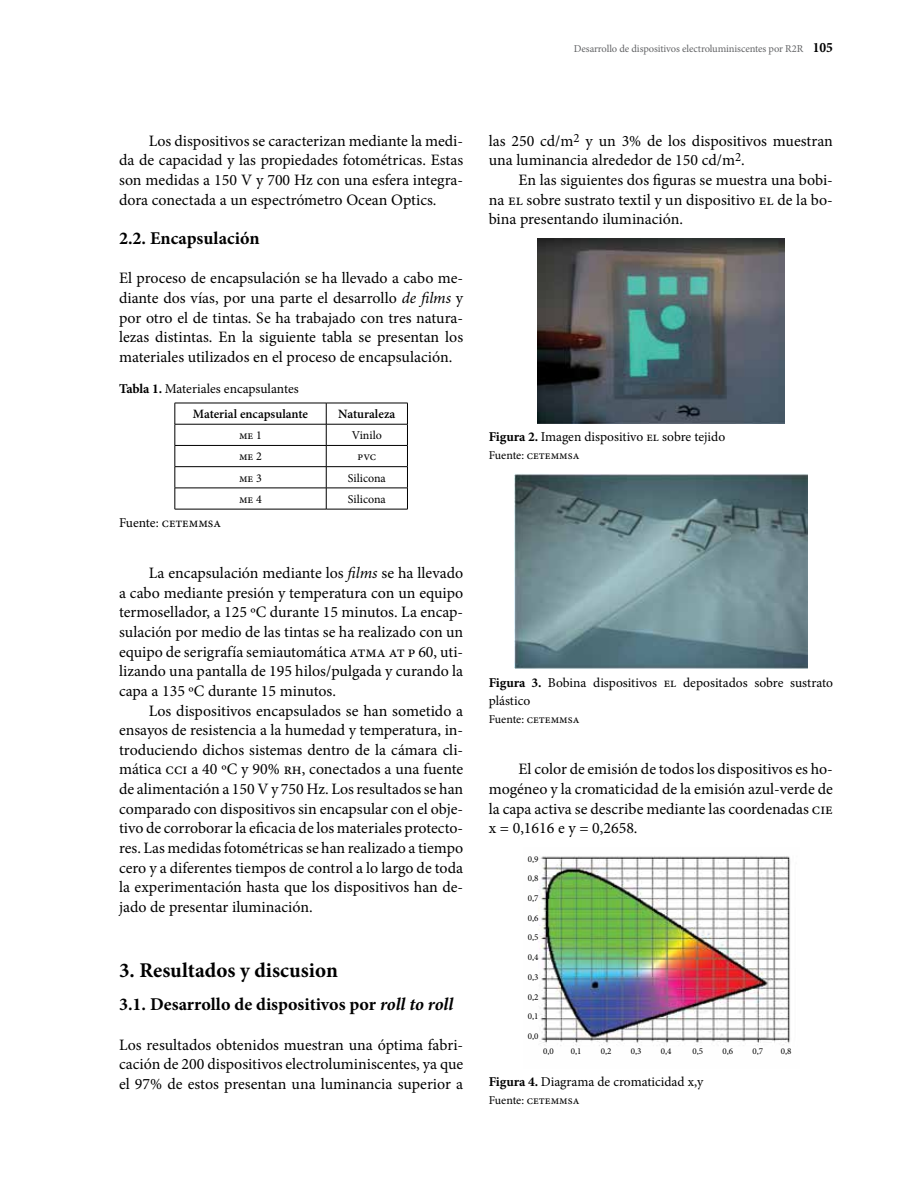
<style>
.page{position:relative;width:918px;height:1188px;background:#fff}
.page>*{position:absolute;margin:0;border:0;box-sizing:border-box;transform-origin:0 0}
.t1{font:700 21px "Minion Pro";color:#000}
.t2{font:700 18px "Minion Pro";color:#000}
.t3{font:15.9px/19.6px "Minion Pro";letter-spacing:-.005em;color:#000;text-align:justify}
.t4{font:13.5px/18px "Minion Pro";color:#000}
.t5{font:600 12.75px "Minion Pro";color:#000}
.t6{font:12px "Minion Pro";color:#000}
.t7{font:10.5px "Minion Pro";letter-spacing:-.01em;color:#636466}
.t8{font:9px/19.6px "Minion Pro";color:#000;text-align:justify}
.s1{font-weight:700;font-size:14.25px;color:#000}
.s2{font-style:italic}
.s3{font-weight:700}
</style>
<div class="page">
<hr style="left:175px;top:403px;width:151px;height:1px;background:#000">
<hr style="left:326px;top:403px;width:82px;height:1px;background:#000">
<hr style="left:175px;top:424px;width:151px;height:1px;background:#000">
<hr style="left:326px;top:424px;width:82px;height:1px;background:#000">
<hr style="left:175px;top:445px;width:151px;height:1px;background:#000">
<hr style="left:326px;top:445px;width:82px;height:1px;background:#000">
<hr style="left:175px;top:466px;width:151px;height:1px;background:#000">
<hr style="left:326px;top:466px;width:82px;height:1px;background:#000">
<hr style="left:175px;top:488px;width:151px;height:1px;background:#000">
<svg style="left:175px;top:403px;width:1px;height:106px"></svg>
<hr style="left:326px;top:488px;width:82px;height:1px;background:#000">
<svg style="left:326px;top:403px;width:1px;height:106px"></svg>
<svg style="left:407px;top:403px;width:1px;height:106px"></svg>
<hr style="left:175px;top:509px;width:151px;height:1px;background:#000">
<hr style="left:326px;top:509px;width:82px;height:1px;background:#000">
<img style="left:537px;top:239px;width:248px;height:184px">
<img style="left:515px;top:474px;width:292px;height:195px">
<img style="left:538px;top:856px;width:253px;height:190px">
<p class="t7" style="left:574px;top:42px;width:261px">Desarrollo de dispositivos electroluminiscentes por R2R <span class="s1">105</span></p>
<p class="t3" style="left:119px;top:131px;width:346px;text-indent:30px">Los dispositivos se caracterizan mediante la medi&shy;da de capacidad y las propiedades fotométricas. Estas son medidas a 150 V y 700 Hz con una esfera integra&shy;dora conectada a un espectrómetro Ocean Optics.</p>
<p class="t2" style="left:119px;top:225px;width:142px">2.2. Encapsulación</p>
<p class="t3" style="left:119px;top:268px;width:346px">El proceso de encapsulación se ha llevado a cabo me&shy;diante dos vías, por una parte el desarrollo <span class="s2">de films</span> y por otro el de tintas. Se ha trabajado con tres natura&shy;lezas distintas. En la siguiente tabla se presentan los materiales utilizados en el proceso de encapsulación.</p>
<p class="t4" style="left:119px;top:379px;width:181px"><span class="s3">Tabla 1.</span> Materiales encapsulantes</p>
<p class="t5" style="left:193px;top:405px;width:117px">Material encapsulante</p>
<p class="t5" style="left:338px;top:405px;width:59px">Naturaleza</p>
<p class="t6" style="left:239px;top:427px;width:24px">me 1</p>
<p class="t6" style="left:352px;top:427px;width:32px">Vinilo</p>
<p class="t6" style="left:239px;top:449px;width:24px">me 2</p>
<p class="t6" style="left:358px;top:449px;width:20px">pvc</p>
<p class="t6" style="left:239px;top:470px;width:24px">me 3</p>
<p class="t6" style="left:348px;top:470px;width:39px">Silicona</p>
<p class="t6" style="left:239px;top:491px;width:24px">me 4</p>
<p class="t6" style="left:348px;top:491px;width:39px">Silicona</p>
<p class="t4" style="left:119px;top:514px;width:104px">Fuente: cetemmsa</p>
<p class="t3" style="left:119px;top:563px;width:346px;text-indent:30px">La encapsulación mediante los <span class="s2">films</span> se ha llevado a cabo mediante presión y temperatura con un equipo termosellador, a 125 ºC durante 15 minutos. La encap&shy;sulación por medio de las tintas se ha realizado con un equipo de serigrafía semiautomática atma at p 60, uti&shy;lizando una pantalla de 195 hilos/pulgada y curando la capa a 135 ºC durante 15 minutos.</p>
<p class="t3" style="left:119px;top:701px;width:346px;text-indent:30px">Los dispositivos encapsulados se han sometido a ensayos de resistencia a la humedad y temperatura, in&shy;troduciendo dichos sistemas dentro de la cámara cli&shy;mática cci a 40 ºC y 90% rh, conectados a una fuente de alimentación a 150 V y 750 Hz. Los resultados se han comparado con dispositivos sin encapsular con el obje&shy;tivo de corroborar la eficacia de los materiales protecto&shy;res. Las medidas fotométricas se han realizado a tiempo cero y a diferentes tiempos de control a lo largo de toda la experimentación hasta que los dispositivos han de&shy;jado de presentar iluminación.</p>
<h1 class="t1" style="left:119px;top:956px;width:220px">3. Resultados y discusion</h1>
<p class="t2" style="left:119px;top:992px;width:336px">3.1. Desarrollo de dispositivos por <span class="s2">roll to roll</span></p>
<p class="t3" style="left:119px;top:1035px;width:346px">Los resultados obtenidos muestran una óptima fabri&shy;cación de 200 dispositivos electroluminiscentes, ya que el 97% de estos presentan una luminancia superior a</p>
<p class="t3" style="left:489px;top:131px;width:346px">las 250 cd/m<sup>2</sup> y un 3% de los dispositivos muestran una luminancia alrededor de 150 cd/m<sup>2</sup>.</p>
<p class="t3" style="left:489px;top:170px;width:346px;text-indent:30px">En las siguientes dos figuras se muestra una bobi&shy;na el sobre sustrato textil y un dispositivo el de la bo&shy;bina presentando iluminación.</p>
<p class="t4" style="left:489px;top:428px;width:238px"><span class="s3">Figura 2.</span> Imagen dispositivo el sobre tejido</p>
<p class="t6" style="left:489px;top:447px;width:92px">Fuente: cetemmsa</p>
<p class="t4" style="left:489px;top:673px;width:346px"><span class="s3">Figura 3.</span> Bobina dispositivos el depositados sobre sustrato plástico</p>
<p class="t6" style="left:489px;top:711px;width:92px">Fuente: cetemmsa</p>
<p class="t3" style="left:489px;top:760px;width:346px;text-indent:30px">El color de emisión de todos los dispositivos es ho&shy;mogéneo y la cromaticidad de la emisión azul-verde de la capa activa se describe mediante las coordenadas cie x = 0,1616 e y = 0,2658.</p>
<p class="t8" style="left:528px;top:849px;width:12px">0,9<br>0,8<br>0,7<br>0,6<br>0,5<br>0,4<br>0,3<br>0,2<br>0,1<br>0,0</p>
<p class="t8" style="left:543px;top:1041px;width:12px">0,0</p>
<p class="t8" style="left:571px;top:1041px;width:12px">0,1</p>
<p class="t8" style="left:601px;top:1041px;width:12px">0,2</p>
<p class="t8" style="left:631px;top:1041px;width:12px">0,3</p>
<p class="t8" style="left:661px;top:1041px;width:12px">0,4</p>
<p class="t8" style="left:692px;top:1041px;width:12px">0,5</p>
<p class="t8" style="left:722px;top:1041px;width:12px">0,6</p>
<p class="t8" style="left:752px;top:1041px;width:12px">0,7</p>
<p class="t8" style="left:781px;top:1041px;width:12px">0,8</p>
<p class="t4" style="left:489px;top:1073px;width:216px"><span class="s3">Figura 4.</span> Diagrama de cromaticidad x,y</p>
<p class="t6" style="left:489px;top:1093px;width:92px">Fuente: cetemmsa</p>
</div>
